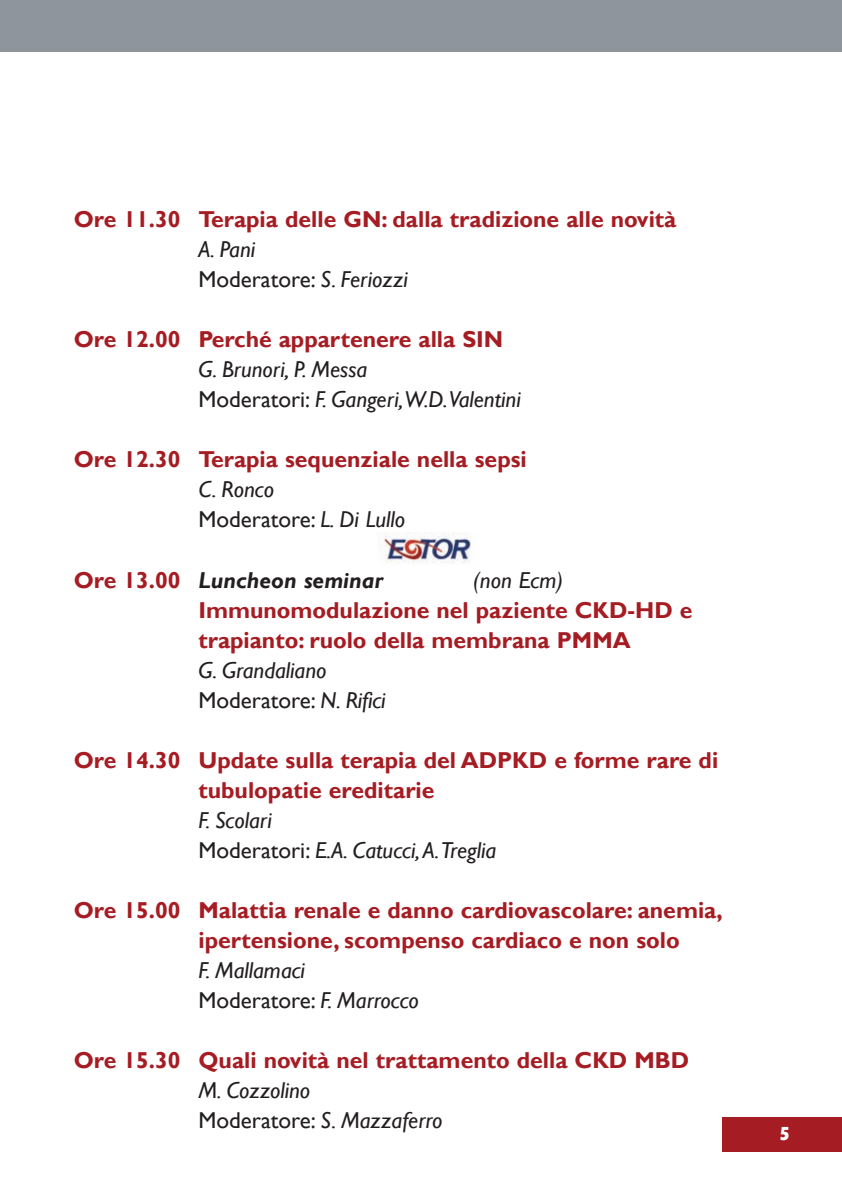
<style>
.page{position:relative;width:842px;height:1191px;background:#fff}
.page>*{position:absolute;margin:0;border:0;box-sizing:border-box;transform-origin:0 0}
.t1{font:700 23px/30px "Gill Sans";color:#a61c23}
.t2{font:italic 23px/30px "Gill Sans";color:#231f20}
.t3{font:italic 700 23px "Gill Sans";color:#231f20}
.t4{font:800 condensed 20px "Tw Cen MT Std";color:#fff}
.s1{font-style:normal}
.s2{font-style:normal;color:#a61c23}
</style>
<div class="page">
<div style="left:0;top:0;width:842px;height:51px;background:#8f959d"></div>
<img style="left:384px;top:532px;width:87px;height:31px">
<div style="left:723px;top:1117px;width:119px;height:34px;background:#a61c23"></div>
<p class="t1" style="left:74px;top:204px;width:604px">ore 11.30 Terapia delle GN: dalla tradizione alle novità</p>
<p class="t2" style="left:198px;top:234px;width:211px">A. Pani<br><span class="s1">Moderatore:</span> S. Feriozzi</p>
<p class="t1" style="left:74px;top:324px;width:431px">ore 12.00 Perché appartenere alla SIN</p>
<p class="t2" style="left:198px;top:354px;width:324px">G. Brunori, P. Messa<br><span class="s1">Moderatori:</span> F. Gangeri,W.D.Valentini</p>
<p class="t1" style="left:74px;top:444px;width:455px">ore 12.30 Terapia sequenziale nella sepsi</p>
<p class="t2" style="left:198px;top:474px;width:208px">C. Ronco<br><span class="s1">Moderatore:</span> L. Di Lullo</p>
<p class="t3" style="left:74px;top:566px;width:311px"><span class="s2">ore 13.00</span> Luncheon seminar</p>
<p class="t2" style="left:473px;top:564px;width:91px">(non Ecm)</p>
<p class="t1" style="left:198px;top:594px;width:496px">Immunomodulazione nel paziente CKD-HD e trapianto: ruolo della membrana Pmma</p>
<p class="t2" style="left:198px;top:654px;width:189px">G. Grandaliano<br><span class="s1">Moderatore:</span> N. Rifici</p>
<p class="t1" style="left:198px;top:744px;width:521px;text-indent:-125px">ore 14.30 Update sulla terapia del aDPKD e forme rare di tubulopatie ereditarie</p>
<p class="t2" style="left:198px;top:804px;width:299px">F. Scolari<br><span class="s1">Moderatori:</span> E.A. Catucci, A.Treglia</p>
<p class="t1" style="left:198px;top:894px;width:526px;text-indent:-125px">ore 15.00 malattia renale e danno cardiovascolare: anemia, ipertensione, scompenso cardiaco e non solo</p>
<p class="t2" style="left:198px;top:954px;width:222px">F. Mallamaci<br><span class="s1">Moderatore:</span> F. Marrocco</p>
<p class="t1" style="left:74px;top:1044px;width:617px">ore 15.30 Quali novità nel trattamento della CKD mBD</p>
<p class="t2" style="left:198px;top:1074px;width:246px">M. Cozzolino<br><span class="s1">Moderatore:</span> S. Mazzaferro</p>
<p class="t4" style="left:780px;top:1126px;width:11px">5</p>
</div>
